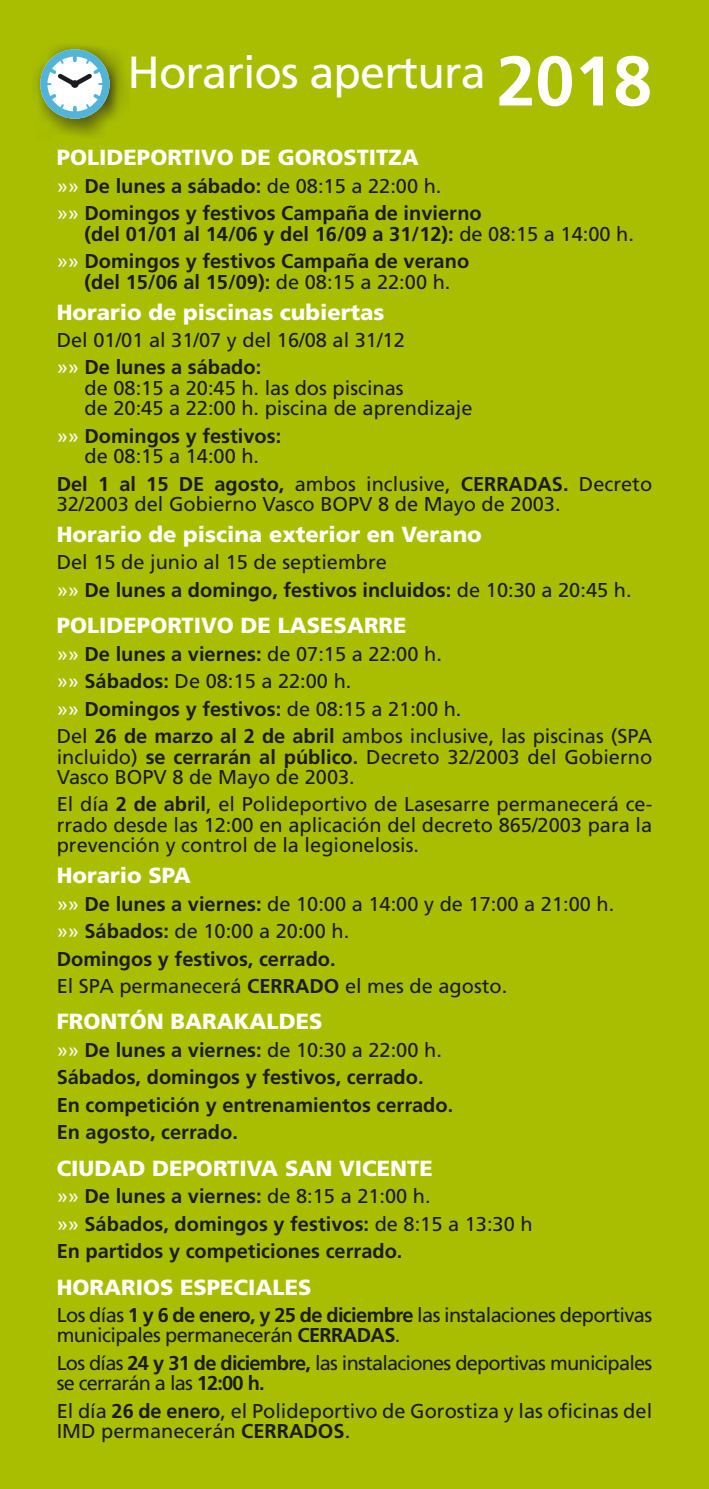
<style>
.page{position:relative;width:709px;height:1489px;background:#fff}
.page>*{position:absolute;margin:0;border:0;box-sizing:border-box;transform-origin:0 0}
.t1{font:45px "Frutiger LT Std";letter-spacing:-.02em;color:#fff}
.t2{font:900 22px "Frutiger LT Std";color:#fff}
.t3{font:20px/27.5px "Frutiger LT Std";color:#1b1c20}
.t4{font:700 20px/27.5px "Frutiger LT Std";color:#1b1c20}
.t5{font:20px/20.5px "Frutiger LT Std";letter-spacing:-.03em;color:#1b1c20}
.t6{font:20px/20.5px "Frutiger LT Std";letter-spacing:-.04em;color:#1b1c20}
.s1{font-weight:700;font-size:70px}
.s2{font-weight:400;color:#fff}
.s3{font-weight:400}
.s4{color:#fff}
.s5{font-weight:700}
</style>
<div class="page">
<div style="left:0;top:0;width:709px;height:1488px;background:#a9be00"></div>
<div style="left:32px;top:41px;width:97px;height:98px;background:#1b1c20;opacity:.75"></div>
<svg style="left:40px;top:49px;width:70px;height:70px;background:#a4c7b3"></svg>
<h1 class="t1" style="left:127px;top:46px;width:526px">Horarios apertura <span class="s1">2018</span></h1>
<p class="t2" style="left:57px;top:144px;width:363px">POLIDEPORTIVO DE GOROSTITZA</p>
<p class="t4" style="left:57px;top:172px;width:426px"><span class="s2">»»</span> De lunes a sábado: <span class="s3">de 08:15 a 22:00 h.<br></span><span class="s2">»»</span> Domingos y festivos Campaña de invierno</p>
<p class="t4" style="left:57px;top:220px;width:579px;text-indent:28px">(del 01/01 al 14/06 y del 16/09 a 31/12): <span class="s3">de 08:15 a 14:00 h. </span><span class="s2">»»</span> Domingos y festivos Campaña de verano</p>
<p class="t4" style="left:84px;top:268px;width:367px">(del 15/06 al 15/09): <span class="s3">de 08:15 a 22:00 h.</span></p>
<p class="t2" style="left:57px;top:298px;width:329px">Horario de piscinas cubiertas</p>
<p class="t3" style="left:57px;top:326px;width:350px">Del 01/01 al 31/07 y del 16/08 al 31/12 <span class="s4">»»</span> <span class="s5">De lunes a sábado:</span></p>
<p class="t3" style="left:84px;top:378px;width:389px;line-height:20.5px">de 08:15 a 20:45 h. las dos piscinas<br>de 20:45 a 22:00 h. piscina de aprendizaje</p>
<p class="t4" style="left:57px;top:425px;width:226px;line-height:20.5px;text-align:center"><span class="s2">»»</span> Domingos y festivos: <span class="s3">de 08:15 a 14:00 h.</span></p>
<p class="t3" style="left:57px;top:473px;width:597px;line-height:20.5px"><span class="s5">Del 1 al 15 DE agosto,</span> ambos inclusive, <span class="s5">CERRADAS.</span> Decreto<br>32/2003 del Gobierno Vasco BOPV 8 de Mayo de 2003.</p>
<p class="t2" style="left:57px;top:521px;width:426px">Horario de piscina exterior en Verano</p>
<p class="t3" style="left:57px;top:549px;width:576px">Del 15 de junio al 15 de septiembre<br><span class="s4">»»</span> <span class="s5">De lunes a domingo, festivos incluidos:</span> de 10:30 a 20:45 h.</p>
<p class="t2" style="left:57px;top:612px;width:351px">POLIDEPORTIVO DE LASESARRE</p>
<p class="t3" style="left:57px;top:640px;width:597px"><span class="s4">»»</span> <span class="s5">De lunes a viernes:</span> de 07:15 a 22:00 h.<br><span class="s4">»»</span> <span class="s5">Sábados:</span> De 08:15 a 22:00 h.<br><span class="s4">»»</span> <span class="s5">Domingos y festivos:</span> de 08:15 a 21:00 h.<br>Del <span class="s5">26 de marzo al 2 de abril</span> ambos inclusive, las piscinas (SPA</p>
<p class="t3" style="left:57px;top:746px;width:597px;line-height:20.5px">incluido) <span class="s5">se cerrarán al público.</span> Decreto 32/2003 del Gobierno<br>Vasco BOPV 8 de Mayo de 2003.</p>
<p class="t3" style="left:57px;top:794px;width:597px;line-height:20.5px;text-align:justify">El día <span class="s5">2 de abril</span>, el Polideportivo de Lasesarre permanecerá ce&shy;rrado desde las 12:00 en aplicación del decreto 865/2003 para la prevención y control de la legionelosis.</p>
<p class="t2" style="left:57px;top:862px;width:135px">Horario SPA</p>
<p class="t3" style="left:57px;top:890px;width:559px"><span class="s4">»»</span> <span class="s5">De lunes a viernes:</span> de 10:00 a 14:00 y de 17:00 a 21:00 h. <span class="s4">»»</span> <span class="s5">Sábados:</span> de 10:00 a 20:00 h.<br><span class="s5">Domingos y festivos, cerrado.<br></span>El SPA permanecerá <span class="s5">CERRADO</span> el mes de agosto.</p>
<p class="t2" style="left:57px;top:1008px;width:267px">FRONTÓN BARAKALDES</p>
<p class="t4" style="left:57px;top:1036px;width:398px"><span class="s2">»»</span> De lunes a viernes: <span class="s3">de 10:30 a 22:00 h.<br></span>Sábados, domingos y festivos, cerrado.<br>En competición y entrenamientos cerrado.<br>En agosto, cerrado.</p>
<p class="t2" style="left:57px;top:1154px;width:377px">CIUDAD DEPORTIVA SAN VICENTE</p>
<p class="t4" style="left:57px;top:1182px;width:477px"><span class="s2">»»</span> De lunes a viernes: <span class="s3">de 8:15 a 21:00 h.<br></span><span class="s2">»»</span> Sábados, domingos y festivos: <span class="s3">de 8:15 a 13:30 h<br></span>En partidos y competiciones cerrado.</p>
<p class="t2" style="left:57px;top:1273px;width:256px">HORARIOS ESPECIALES</p>
<p class="t5" style="left:57px;top:1304px;width:597px">Los días <span class="s5">1 y 6 de enero, y 25 de diciembre</span> las instalaciones deportivas municipales permanecerán <span class="s5">CERRADAS</span>.</p>
<p class="t6" style="left:57px;top:1352px;width:597px">Los días <span class="s5">24 y 31 de diciembre,</span> las instalaciones deportivas municipales se cerrarán a las <span class="s5">12:00 h.</span></p>
<p class="t3" style="left:57px;top:1400px;width:597px;line-height:20.5px">El día <span class="s5">26 de enero</span>, el Polideportivo de Gorostiza y las oficinas del<br>IMD permanecerán <span class="s5">CERRADOS</span>.</p>
</div>
